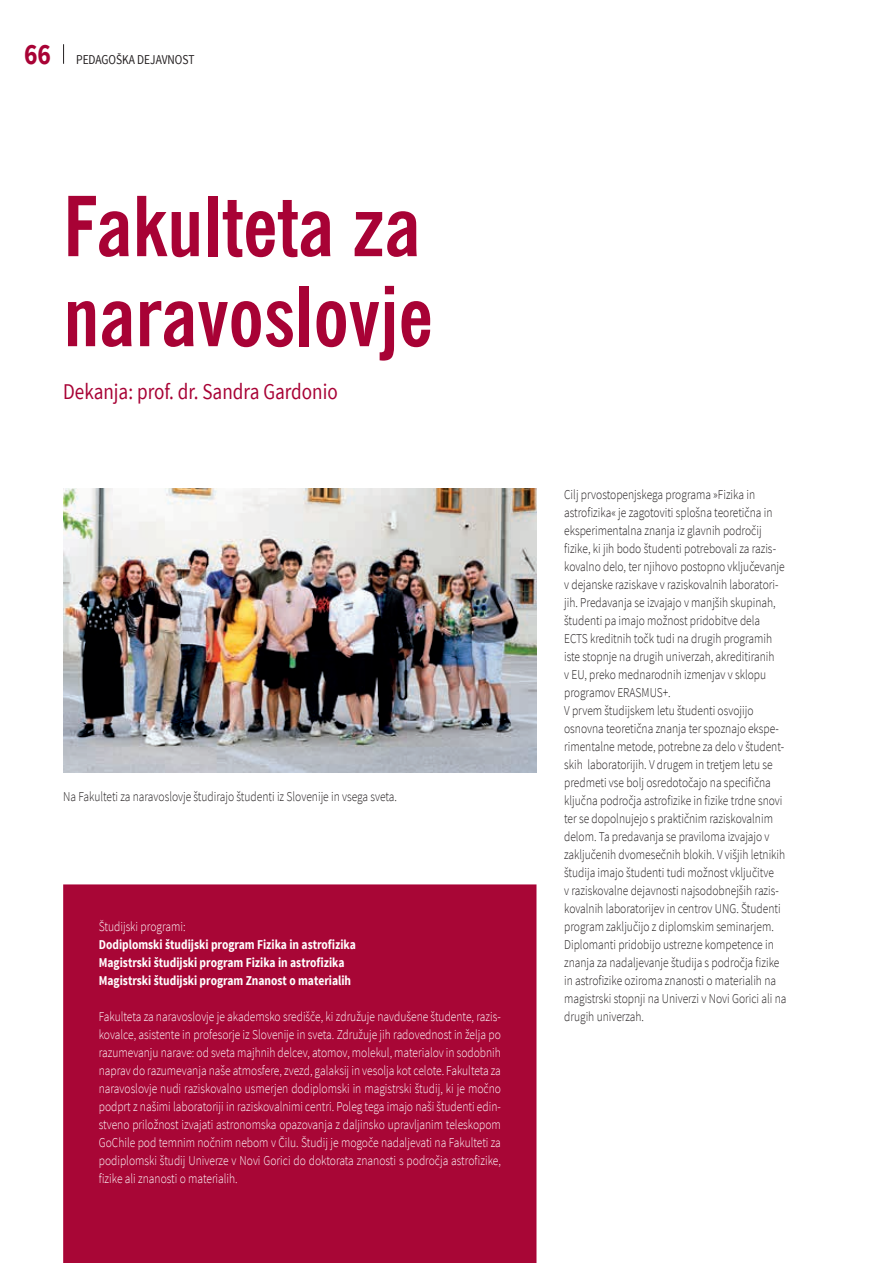
<style>
.page{position:relative;width:893px;height:1263px;background:#fff}
.page>*{position:absolute;margin:0;border:0;box-sizing:border-box;transform-origin:0 0}
.t1{font:700 condensed 82.5px/90px "News Gothic BT";color:#a80235}
.t2{font:700 30px "Source Sans Pro";color:#a80235;scale:.85 1}
.t3{font:22.5px "Source Sans Pro";color:#a80235;scale:.85 1}
.t4{font:300 13.5px/18px "Source Sans Pro";color:#231f20;scale:.85 1}
.t5{font:300 13.5px/18px "Source Sans Pro";color:#fff;text-align:justify;scale:.85 1}
.t6{font:700 13.5px/18px "Source Sans Pro";color:#fff;scale:.85 1}
.t7{font:13.5px "Source Sans Pro";color:#231f20;scale:.85 1}
</style>
<div class="page">
<svg style="left:63px;top:44px;width:1px;height:20px"></svg>
<div style="left:63px;top:884px;width:473px;height:379px;background:#a80636"></div>
<img style="left:63px;top:489px;width:473px;height:284px">
<h2 class="t2" style="left:24px;top:35px;width:33px">66</h2>
<p class="t7" style="left:76px;top:51px;width:141px">PEDAGOŠKA DEJAVNOST</p>
<h1 class="t1" style="left:63px;top:181px;width:371px">Fakulteta za naravoslovje</h1>
<h3 class="t3" style="left:63px;top:377px;width:325px">Dekanja: prof. dr. Sandra Gardonio</h3>
<p class="t4" style="left:63px;top:788px;width:394px">Na Fakulteti za naravoslovje študirajo študenti iz Slovenije in vsega sveta.</p>
<p class="t5" style="left:99px;top:917px;width:104px">Študijski programi:</p>
<p class="t6" style="left:99px;top:936px;width:304px">Dodiplomski študijski program Fizika in astrofizika<br>Magistrski študijski program Fizika in astrofizika<br>Magistrski študijski program Znanost o materialih</p>
<p class="t5" style="left:99px;top:1007px;width:475px">Fakulteta za naravoslovje je akademsko središče, ki združuje navdušene študente, razis&shy;kovalce, asistente in profesorje iz Slovenije in sveta. Združuje jih radovednost in želja po razumevanju narave: od sveta majhnih delcev, atomov, molekul, materialov in sodobnih naprav do razumevanja naše atmosfere, zvezd, galaksij in vesolja kot celote. Fakulteta za naravoslovje nudi raziskovalno usmerjen dodiplomski in magistrski študij, ki je močno podprt z našimi laboratoriji in raziskovalnimi centri. Poleg tega imajo naši študenti edin&shy;stveno priložnost izvajati astronomska opazovanja z daljinsko upravljanim teleskopom GoChile pod temnim nočnim nebom v Čilu. Študij je mogoče nadaljevati na Fakulteti za podiplomski študij Univerze v Novi Gorici do doktorata znanosti s področja astrofizike, fizike ali znanosti o materialih.</p>
<p class="t4" style="left:564px;top:485px;width:263px">Cilj prvostopenjskega programa »Fizika in astrofizika« je zagotoviti splošna teoretična in eksperimentalna znanja iz glavnih področij fizike, ki jih bodo študenti potrebovali za razis&shy;kovalno delo, ter njihovo postopno vključevanje v dejanske raziskave v raziskovalnih laboratori&shy;jih. Predavanja se izvajajo v manjših skupinah, študenti pa imajo možnost pridobitve dela ECTS kreditnih točk tudi na drugih programih iste stopnje na drugih univerzah, akreditiranih<br>v EU, preko mednarodnih izmenjav v sklopu programov ERASMUS+.<br>V prvem študijskem letu študenti osvojijo osnovna teoretična znanja ter spoznajo ekspe&shy;rimentalne metode, potrebne za delo v študent&shy;skih laboratorijih. V drugem in tretjem letu se predmeti vse bolj osredotočajo na specifična ključna področja astrofizike in fizike trdne snovi ter se dopolnujejo s praktičnim raziskovalnim delom. Ta predavanja se praviloma izvajajo v zaključenih dvomesečnih blokih. V višjih letnikih študija imajo študenti tudi možnost vključitve<br>v raziskovalne dejavnosti najsodobnejših razis&shy;kovalnih laboratorijev in centrov UNG. Študenti program zaključijo z diplomskim seminarjem.<br>Diplomanti pridobijo ustrezne kompetence in znanja za nadaljevanje študija s področja fizike in astrofizike oziroma znanosti o materialih na magistrski stopnji na Univerzi v Novi Gorici ali na drugih univerzah.</p>
</div>
